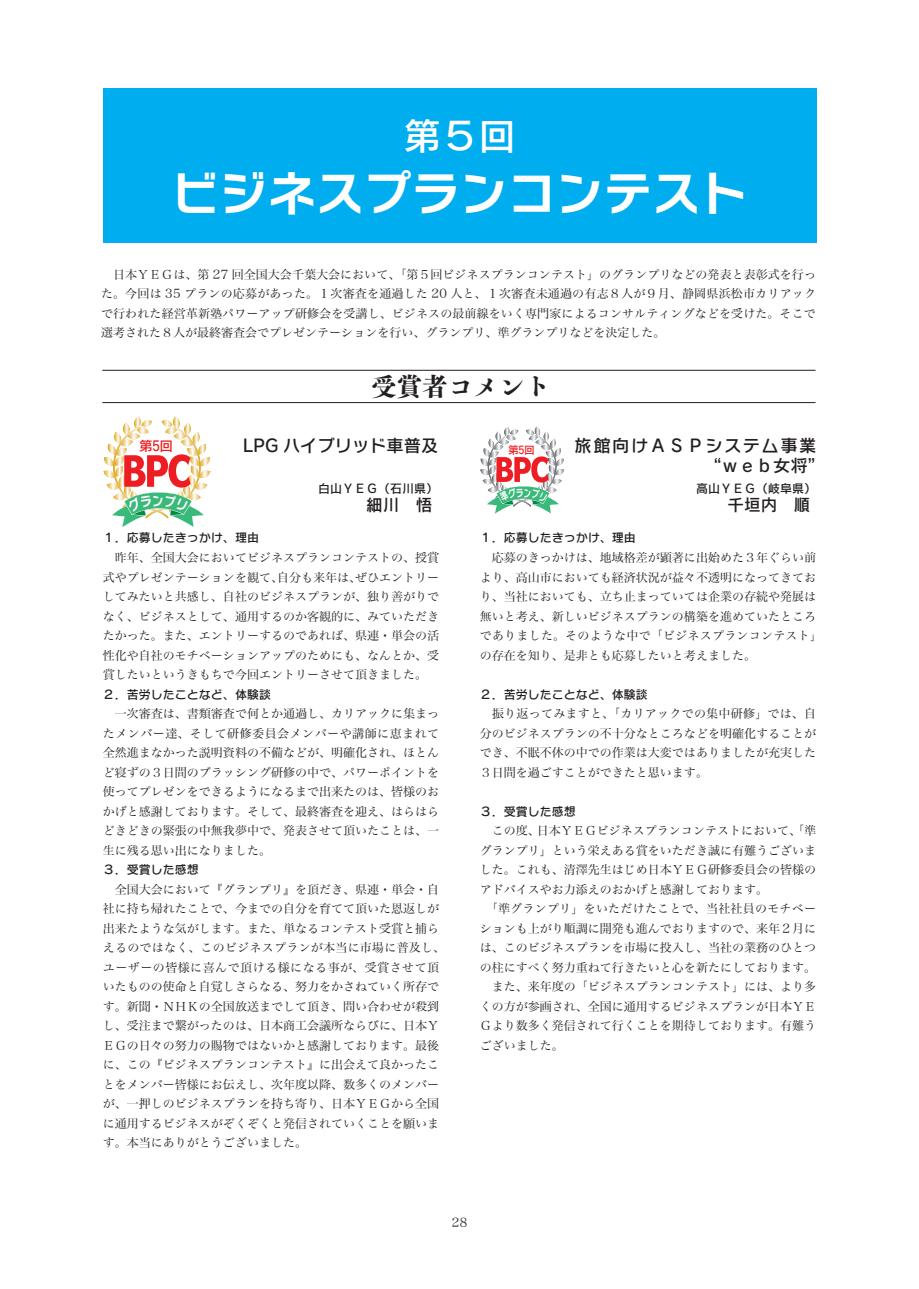
<style>
.page{position:relative;width:919px;height:1289px;background:#fff}
.page>*{position:absolute;margin:0;border:0;box-sizing:border-box;transform-origin:0 0}
.t1{font:48px "Rodin NTLG Pro B";color:#fff}
.t2{font:37.5px "Rodin NTLG Pro DB";color:#fff}
.t3{font:25.5px "Tsuku AMD Min Std E";color:#231f20}
.t4{font:17.25px/20.2px "Rodin NTLG Pro DB";letter-spacing:.085em;color:#231f20}
.t5{font:17.25px "Rodin NTLG Pro DB";color:#231f20}
.t6{font:16.5px "Rodin NTLG Pro DB";color:#231f20}
.t7{font:13.65px "Rodin NTLG Pro DB 90 ms RKSJ H";color:#ee1d23}
.t8{font:13.35px "Rodin NTLG Pro B 90 ms RKSJ H";color:#fff;scale:.87 1}
.t9{font:12px/19.5px "Hiragino Min W3 90 msp RKSJ H";color:#231f20;text-align:justify}
.t10{font:12px "Rodin NTLG Pro DB";color:#231f20}
.t11{font:10.65px "Rodin NTLG Pro DB 90 ms RKSJ H";color:#ee1d23}
</style>
<div class="page">
<div style="left:103px;top:88px;width:713px;height:154px;background:#00aeef"></div>
<hr style="left:102px;top:370px;width:713px;height:1px;background:#231f20">
<hr style="left:102px;top:402px;width:713px;height:1px;background:#231f20">
<svg style="left:103px;top:416px;width:108px;height:111px"></svg>
<svg style="left:480px;top:426px;width:84px;height:88px"></svg>
<p class="t2" style="left:403px;top:111px;width:114px">第５回</p>
<p class="t1" style="left:171px;top:161px;width:577px">ビジネスプランコンテスト</p>
<p class="t9" style="left:101px;top:265px;width:716px">　日本ＹＥＧは、第 27 回全国大会千葉大会において、「第５回ビジネスプランコンテスト」のグランプリなどの発表と表彰式を行った。今回は 35 プランの応募があった。１次審査を通過した 20 人と、１次審査未通過の有志８人が９月、静岡県浜松市カリアックで行われた経営革新塾パワーアップ研修会を受講し、ビジネスの最前線をいく専門家によるコンサルティングなどを受けた。そこで選考された８人が最終審査会でプレゼンテーションを行い、グランプリ、準グランプリなどを決定した。</p>
<p class="t7" style="left:139px;top:436px;width:36px">第5回</p>
<p class="t8" style="left:152px;top:492px;width:15px">ン</p>
<p class="t3" style="left:371px;top:363px;width:180px">受賞者コメント</p>
<p class="t5" style="left:243px;top:434px;width:197px">LPG ハイブリッド車普及</p>
<p class="t10" style="left:318px;top:481px;width:121px">白山ＹＥＧ（石川県）</p>
<p class="t6" style="left:366px;top:494px;width:67px">細川　悟</p>
<p class="t11" style="left:508px;top:442px;width:28px">第5回</p>
<p class="t4" style="left:703px;top:434px;width:122px;text-indent:-129px">旅館向けＡＳＰシステム事業“ｗｅｂ女将”</p>
<p class="t6" style="left:727px;top:494px;width:84px">千垣内　順</p>
<p class="t10" style="left:695px;top:481px;width:121px">高山ＹＥＧ（岐阜県）</p>
<p class="t10" style="left:103px;top:530px;width:157px">１．応募したきっかけ、理由</p>
<p class="t9" style="left:103px;top:548px;width:337px">　昨年、全国大会においてビジネスプランコンテストの、授賞式やプレゼンテーションを観て、自分も来年は、ぜひエントリーしてみたいと共感し、自社のビジネスプランが、独り善がりでなく、ビジネスとして、通用するのか客観的に、みていただきたかった。また、エントリーするのであれば、県連・単会の活性化や自社のモチベーションアップのためにも、なんとか、受賞したいというきもちで今回エントリーさせて頂きました。</p>
<p class="t10" style="left:103px;top:686px;width:169px">２．苦労したことなど、体験談</p>
<p class="t9" style="left:103px;top:704px;width:338px">　一次審査は、書類審査で何とか通過し、カリアックに集まったメンバー達、そして研修委員会メンバーや講師に恵まれて全然進まなかった説明資料の不備などが、明確化され、ほとんど寝ずの３日間のブラッシング研修の中で、パワーポイントを使ってプレゼンをできるようになるまで出来たのは、皆様のおかげと感謝しております。そして、最終審査を迎え、はらはらどきどきの緊張の中無我夢中で、発表させて頂いたことは、一生に残る思い出になりました。</p>
<p class="t10" style="left:103px;top:861px;width:97px">３．受賞した感想</p>
<p class="t9" style="left:103px;top:879px;width:344px;text-align:left">　全国大会において『グランプリ』を頂だき、県連・単会・自社に持ち帰れたことで、今までの自分を育てて頂いた恩返しが出来たような気がします。また、単なるコンテスト受賞と捕らえるのではなく、このビジネスプランが本当に市場に普及し、ユーザーの皆様に喜んで頂ける様になる事が、受賞させて頂いたものの使命と自覚しさらなる、努力をかさねていく所存です。新聞・ＮＨＫの全国放送までして頂き、問い合わせが殺到し、受注まで繋がったのは、日本商工会議所ならびに、日本Ｙ<br>ＥＧの日々の努力の賜物ではないかと感謝しております。最後に、この『ビジネスプランコンテスト』に出会えて良かったことをメンバー皆様にお伝えし、次年度以降、数多くのメンバーが、一押しのビジネスプランを持ち寄り、日本ＹＥＧから全国に通用するビジネスがぞくぞくと発信されていくことを願います。本当にありがとうございました。</p>
<p class="t10" style="left:479px;top:530px;width:157px">１．応募したきっかけ、理由</p>
<p class="t9" style="left:479px;top:548px;width:344px;text-align:left">　応募のきっかけは、地域格差が顕著に出始めた３年ぐらい前より、高山市においても経済状況が益々不透明になってきており、当社においても、立ち止まっていては企業の存続や発展は無いと考え、新しいビジネスプランの構築を進めていたところでありました。そのような中で「ビジネスプランコンテスト」の存在を知り、是非とも応募したいと考えました。</p>
<p class="t10" style="left:479px;top:686px;width:169px">２．苦労したことなど、体験談</p>
<p class="t9" style="left:479px;top:704px;width:338px">　振り返ってみますと、「カリアックでの集中研修」では、自分のビジネスプランの不十分なところなどを明確化することができ、不眠不休の中での作業は大変ではありましたが充実した３日間を過ごすことができたと思います。</p>
<p class="t10" style="left:479px;top:803px;width:97px">３．受賞した感想</p>
<p class="t9" style="left:479px;top:821px;width:337px">　この度、日本ＹＥＧビジネスプランコンテストにおいて、「準グランプリ」という栄えある賞をいただき誠に有難うございました。これも、清澤先生はじめ日本ＹＥＧ研修委員会の皆様のアドバイスやお力添えのおかげと感謝しております。</p>
<p class="t9" style="left:479px;top:899px;width:338px">　「準グランプリ」をいただけたことで、当社社員のモチベーションも上がり順調に開発も進んでおりますので、来年２月には、このビジネスプランを市場に投入し、当社の業務のひとつの柱にすべく努力重ねて行きたいと心を新たにしております。</p>
<p class="t9" style="left:479px;top:977px;width:337px">　また、来年度の「ビジネスプランコンテスト」には、より多くの方が参画され、全国に通用するビジネスプランが日本ＹＥＧより数多く発信されて行くことを期待しております。有難うございました。</p>
<p class="t9" style="left:451px;top:1212px;width:18px">28</p>
</div>
